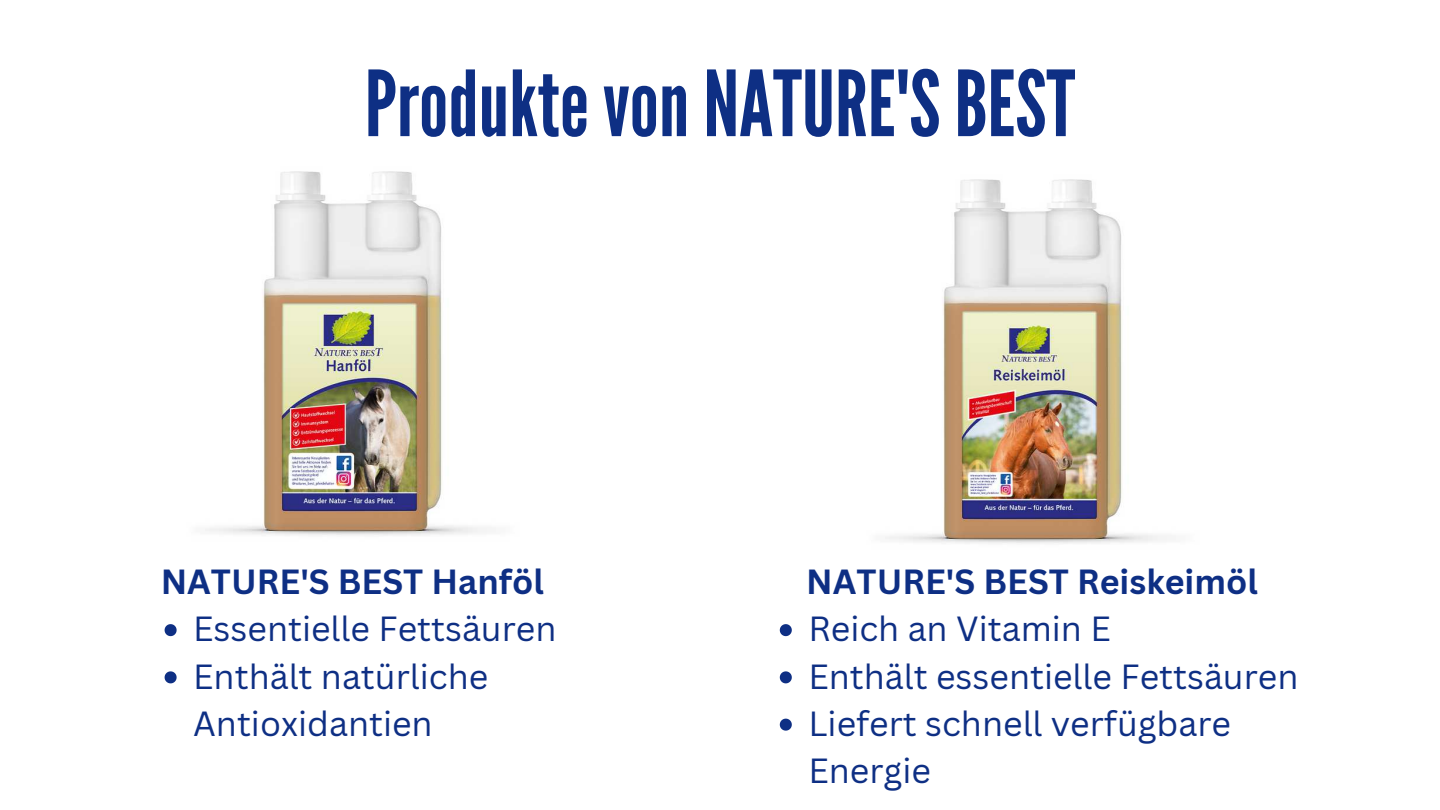
<style>
.page{position:relative;width:1440px;height:810px;background:#fff}
.page>*{position:absolute;margin:0;border:0;box-sizing:border-box;transform-origin:0 0}
.t1{font:90.8px "League Gothic";color:#0e2f84}
.t2{font:34px/47.2px "Canva Sans";color:#0e2f84}
.t3{font:700 34px "Canva Sans";color:#0e2f84}
</style>
<div class="page">
<img style="left:205px;top:171px;width:282px;height:365px">
<img style="left:885px;top:179px;width:282px;height:365px">
<svg style="left:780px;top:624px;width:12px;height:12px"></svg>
<svg style="left:780px;top:671px;width:12px;height:12px"></svg>
<svg style="left:780px;top:719px;width:12px;height:12px"></svg>
<svg style="left:165px;top:624px;width:12px;height:12px"></svg>
<svg style="left:165px;top:671px;width:12px;height:12px"></svg>
<h1 class="t1" style="left:365px;top:50px;width:712px">Produkte von NATURE'S BEST</h1>
<p class="t3" style="left:161px;top:562px;width:385px">NATURE'S BEST Hanföl</p>
<p class="t2" style="left:193px;top:606px;width:365px">Essentielle Fettsäuren<br>Enthält natürliche<br>Antioxidantien</p>
<p class="t3" style="left:806px;top:562px;width:453px">NATURE'S BEST Reiskeimöl</p>
<p class="t2" style="left:808px;top:606px;width:492px">Reich an Vitamin E<br>Enthält essentielle Fettsäuren<br>Liefert schnell verfügbare<br>Energie</p>
</div>
